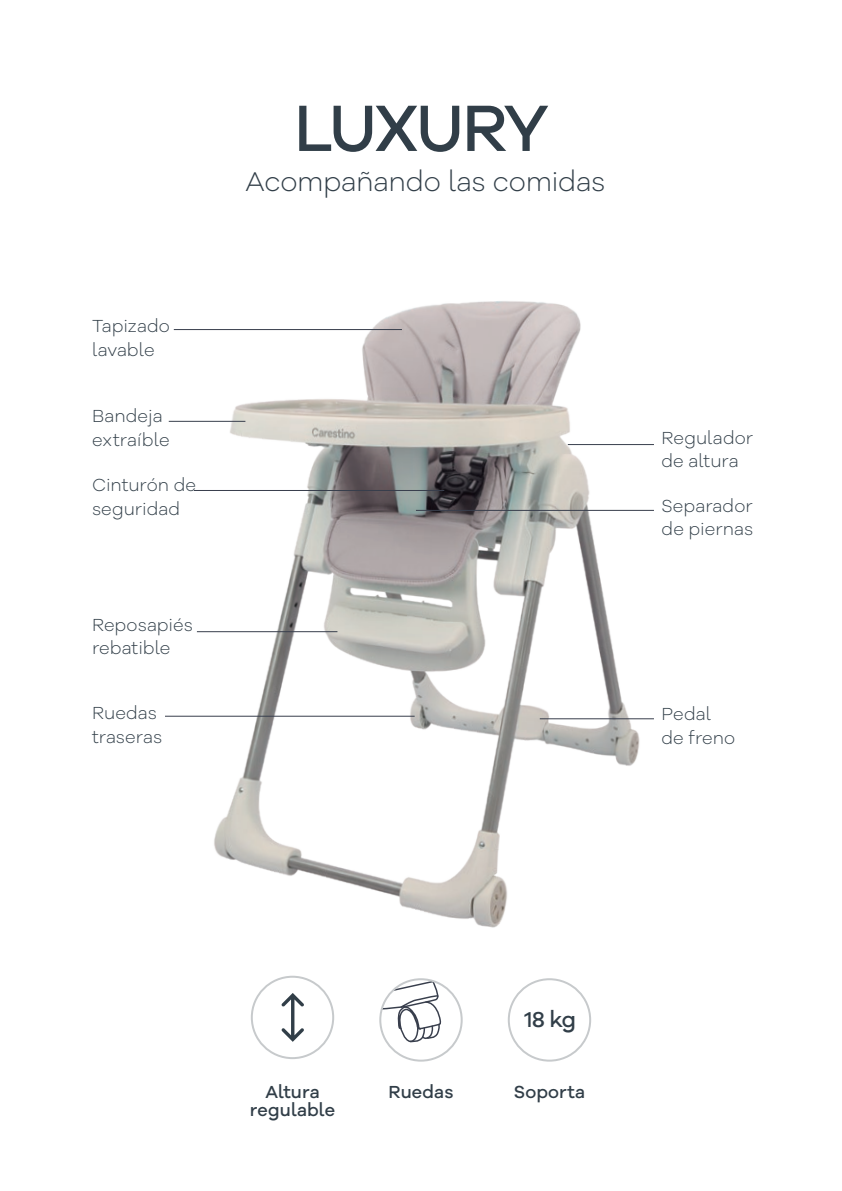
<style>
.page{position:relative;width:842px;height:1191px;background:#fff}
.page>*{position:absolute;margin:0;border:0;box-sizing:border-box;transform-origin:0 0}
.t1{font:500 67.4px "Galano Grotesque Alt";letter-spacing:-.035em;color:#313e48}
.t2{font:300 28px "Galano Grotesque Alt";letter-spacing:-.01em;color:#313e48}
.t3{font:500 22.2px "Galano Grotesque Alt";color:#313e48}
.t4{font:300 18px/23.6px "Galano Grotesque Alt";letter-spacing:.005em;color:#313e48}
.t5{font:500 18px "Galano Grotesque Alt";letter-spacing:.005em;color:#313e48}
</style>
<div class="page">
<img style="left:165px;top:301px;width:489px;height:678px">
<hr style="left:174px;top:329px;width:228px;height:1px;background:#383e4c">
<hr style="left:169px;top:421px;width:76px;height:1px;background:#383e4c">
<hr style="left:194px;top:490px;width:250px;height:1px;background:#383e4c">
<hr style="left:568px;top:444px;width:86px;height:1px;background:#383e4c">
<hr style="left:197px;top:631px;width:140px;height:1px;background:#383e4c">
<hr style="left:416px;top:510px;width:238px;height:1px;background:#383e4c">
<hr style="left:540px;top:718px;width:114px;height:1px;background:#383e4c">
<hr style="left:165px;top:716px;width:250px;height:1px;background:#383e4c">
<svg style="left:380px;top:980px;width:62px;height:63px"></svg>
<div style="left:508px;top:978px;width:83px;height:83px;border:2px solid #c7cacc;border-radius:50%"></div>
<div style="left:379px;top:978px;width:84px;height:83px;border:2px solid #c7cacc;border-radius:50%"></div>
<div style="left:251px;top:975px;width:83px;height:84px;border:2px solid #c7cacc;border-radius:50%"></div>
<svg style="left:281px;top:993px;width:23px;height:48px"></svg>
<p class="t4" style="left:92px;top:314px;width:79px">Tapizado lavable</p>
<p class="t4" style="left:92px;top:403px;width:79px">Bandeja extraíble</p>
<p class="t4" style="left:92px;top:472px;width:106px">Cinturón de seguridad</p>
<p class="t4" style="left:92px;top:612px;width:103px">Reposapiés rebatible</p>
<p class="t4" style="left:92px;top:700px;width:72px">Ruedas traseras</p>
<h1 class="t1" style="left:294px;top:85px;width:257px">LUXURY</h1>
<h2 class="t2" style="left:246px;top:163px;width:361px">Acompañando las comidas</h2>
<p class="t4" style="left:661px;top:425px;width:93px">Regulador de altura</p>
<p class="t4" style="left:661px;top:493px;width:93px">Separador de piernas</p>
<p class="t4" style="left:661px;top:701px;width:75px">Pedal de freno</p>
<p class="t3" style="left:524px;top:1005px;width:53px">18 kg</p>
<p class="t5" style="left:265px;top:1080px;width:55px">Altura</p>
<p class="t5" style="left:389px;top:1080px;width:66px">Ruedas</p>
<p class="t5" style="left:514px;top:1080px;width:73px">Soporta</p>
<p class="t5" style="left:250px;top:1098px;width:87px">regulable</p>
</div>
